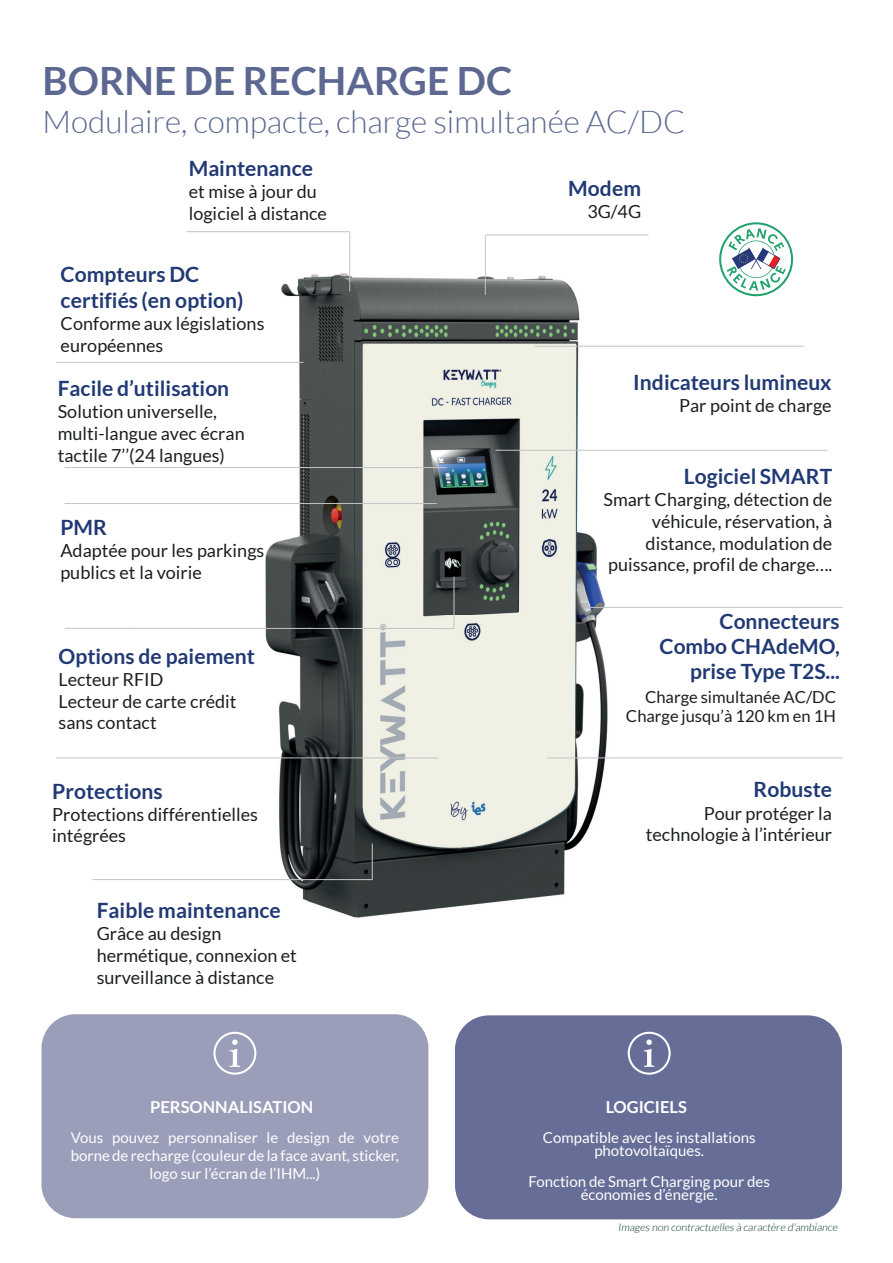
<style>
.page{position:relative;width:893px;height:1263px;background:#fff}
.page>*{position:absolute;margin:0;border:0;box-sizing:border-box;transform-origin:0 0}
.t1{font:700 39px "Lato";color:#5c6892}
.t2{font:300 31.5px "Lato";color:#5c6892}
.t3{font:700 21px/25.2px "Lato";color:#213974}
.t4{font:18px/21.6px "Lato";letter-spacing:.005em;color:#1b1f22}
.t5{font:700 18px/21.6px "Lato";color:#213974;text-align:right}
.t6{font:16.5px/19.8px "Lato";color:#1b1f22;text-align:right}
.t7{font:700 16.5px "Lato";color:#fff}
.t8{font:15px/18px "Lato";color:#fff;text-align:center}
.t9{font:italic 300 10.5px "Lato";color:#003428}
</style>
<div class="page">
<div style="left:455px;top:1015px;width:387px;height:204px;background:#666e97;border-radius:34px"></div>
<div style="left:41px;top:1014px;width:387px;height:204px;background:#9b9eb9;border-radius:34px"></div>
<svg style="left:213px;top:1032px;width:43px;height:43px"></svg>
<svg style="left:628px;top:1032px;width:43px;height:43px"></svg>
<svg style="left:719px;top:222px;width:74px;height:74px"></svg>
<img style="left:232px;top:249px;width:399px;height:669px">
<hr style="left:187px;top:231px;width:163px;height:1px;background:#c3c4c4">
<hr style="left:349px;top:232px;width:1px;height:59px;background:#c3c4c4">
<hr style="left:65px;top:467px;width:381px;height:1px;background:#c3c4c4">
<hr style="left:591px;top:607px;width:252px;height:1px;background:#c3c4c4">
<hr style="left:495px;top:450px;width:332px;height:1px;background:#c3c4c4">
<hr style="left:92px;top:879px;width:280px;height:1px;background:#c6c5c4">
<hr style="left:372px;top:843px;width:1px;height:37px;background:#c6c5c4">
<hr style="left:547px;top:757px;width:296px;height:1px;background:#c6c5c4">
<hr style="left:65px;top:628px;width:390px;height:1px;background:#c3c4c4">
<hr style="left:535px;top:346px;width:269px;height:1px;background:#c3c4c4">
<hr style="left:65px;top:503px;width:372px;height:1px;background:#c3c4c4">
<hr style="left:454px;top:577px;width:1px;height:51px;background:#c3c4c4">
<hr style="left:56px;top:757px;width:382px;height:1px;background:#c3c4c4">
<hr style="left:485px;top:235px;width:163px;height:1px;background:#c3c4c4">
<hr style="left:485px;top:235px;width:1px;height:60px;background:#c3c4c4">
<hr style="left:56px;top:362px;width:248px;height:1px;background:#c3c4c4">
<h1 class="t1" style="left:43px;top:60px;width:471px">BORNE DE RECHARGE DC</h1>
<h2 class="t2" style="left:43px;top:109px;width:644px">Modulaire, compacte, charge simultanée AC/DC</h2>
<p class="t3" style="left:189px;top:155px;width:126px">Maintenance</p>
<p class="t4" style="left:189px;top:181px;width:140px">et mise à jour du logiciel à distance</p>
<p class="t3" style="left:61px;top:262px;width:184px">Compteurs DC certifiés (en option)</p>
<p class="t4" style="left:61px;top:313px;width:205px">Conforme aux législations européennes</p>
<p class="t3" style="left:58px;top:376px;width:173px">Facile d’utilisation</p>
<p class="t4" style="left:58px;top:401px;width:188px">Solution universelle, multi-langue avec écran tactile 7’’(24 langues)</p>
<p class="t3" style="left:60px;top:515px;width:48px">PMR</p>
<p class="t4" style="left:60px;top:540px;width:206px">Adaptée pour les parkings publics et la voirie</p>
<p class="t3" style="left:59px;top:644px;width:198px">Options de paiement</p>
<p class="t4" style="left:59px;top:669px;width:180px">Lecteur RFID<br>Lecteur de carte crédit sans contact</p>
<p class="t3" style="left:52px;top:778px;width:112px">Protections</p>
<p class="t4" style="left:52px;top:804px;width:207px">Protections différentielles intégrées</p>
<p class="t3" style="left:97px;top:898px;width:185px">Faible maintenance</p>
<p class="t4" style="left:97px;top:923px;width:202px">Grâce au design hermétique, connexion et surveillance à distance</p>
<p class="t7" style="left:150px;top:1098px;width:164px">PERSONNALISATION</p>
<p class="t8" style="left:71px;top:1129px;width:330px">Vous pouvez personnaliser le design de votre borne de recharge (couleur de la face avant, sticker, logo sur l’écran de l’IHM...)</p>
<p class="t3" style="left:568px;top:176px;width:74px">Modem</p>
<p class="t4" style="left:587px;top:201px;width:55px">3G/4G</p>
<p class="t3" style="left:633px;top:370px;width:200px">Indicateurs lumineux</p>
<p class="t4" style="left:679px;top:395px;width:154px">Par point de charge</p>
<p class="t3" style="left:684px;top:464px;width:150px">Logiciel SMART</p>
<p class="t4" style="left:603px;top:489px;width:230px;text-align:right">Smart Charging, détection de véhicule, réservation, à distance, modulation de puissance, profil de charge….</p>
<p class="t3" style="left:660px;top:609px;width:182px;text-align:right">Connecteurs<br>Combo CHAdeMO, prise Type T2S...</p>
<p class="t5" style="left:667px;top:622px;width:170px">Connecteurs Combo,<br>CHAdeMO,<br>prise Type T2S…</p>
<p class="t6" style="left:626px;top:687px;width:212px">Charge simultanée AC/DC<br>Charge jusqu’à 120 km en 1H</p>
<p class="t3" style="left:753px;top:777px;width:80px">Robuste</p>
<p class="t4" style="left:646px;top:802px;width:188px;text-align:right">Pour protéger la technologie à l’intérieur</p>
<p class="t7" style="left:606px;top:1098px;width:83px">LOGICIELS</p>
<p class="t8" style="left:543px;top:1131px;width:214px;line-height:13.5px">Compatible avec les installations photovoltaïques.</p>
<p class="t8" style="left:528px;top:1175px;width:243px;line-height:13.5px">Fonction de Smart Charging pour des économies d’énergie.</p>
<p class="t9" style="left:618px;top:1223px;width:223px">Images non contractuelles à caractère d’ambiance</p>
</div>
